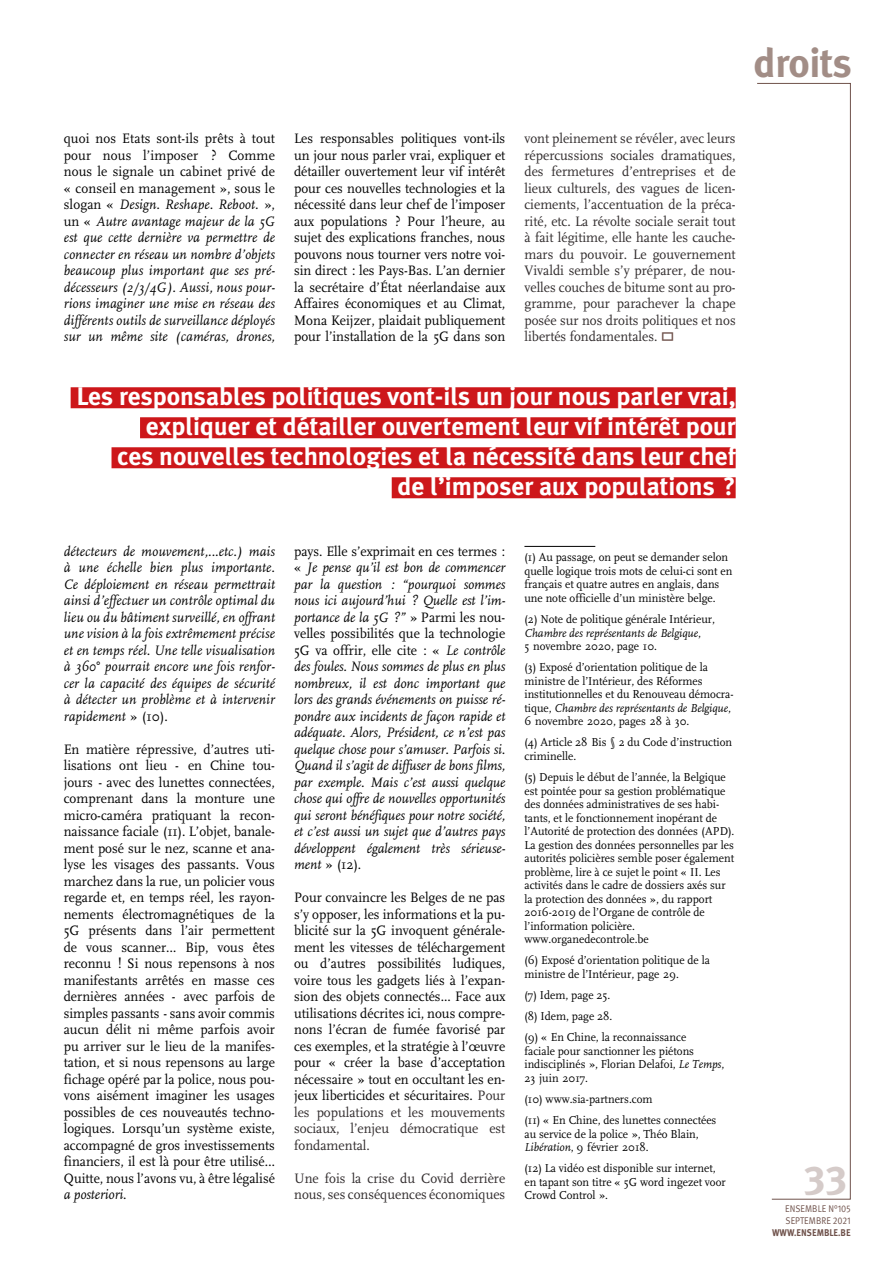
<style>
.page{position:relative;width:893px;height:1263px;background:#fff}
.page>*{position:absolute;margin:0;border:0;box-sizing:border-box;transform-origin:0 0}
.t1{font:700 40.5px "Meta Plus";letter-spacing:-.015em;color:#a28d86}
.t2{font:40.5px "Meta Plus Bold Caps";color:#d5cbc9}
.t3{font:700 25.5px/30px "Meta Plus";color:#fff;text-align:right}
.t4{font:14.25px/16.5px "FF Scala";color:#000;text-align:justify;scale:.95 1}
.t5{font:italic 14.25px/16.5px "FF Scala";letter-spacing:.01em;color:#000;text-align:justify;scale:.95 1}
.t6{font:14.25px/16.5px "FF Scala";color:#2f2a2b;scale:.95 1}
.t7{font:12px/13.5px "FF Scala";color:#000;scale:.95 1}
.t8{font:9.75px/12px "Meta Pro";letter-spacing:.01em;color:#6f524b;scale:.9 1}
.t9{font:700 9.75px "Meta Plus";color:#6f524b;scale:.9 1}
.s1{font-style:normal}
.s2{font-style:italic}
.s3{color:#2f2a2b}
</style>
<div class="page">
<svg style="left:757px;top:83px;width:94px;height:1116px"></svg>
<div style="left:71px;top:387px;width:665px;height:21px;background:#cd171a"></div>
<div style="left:140px;top:417px;width:596px;height:21px;background:#cd171a"></div>
<div style="left:112px;top:447px;width:624px;height:21px;background:#cd171a"></div>
<div style="left:392px;top:477px;width:344px;height:21px;background:#cd171a"></div>
<hr style="left:524px;top:546px;width:71px;height:1px;background:#000">
<h1 class="t1" style="left:754px;top:39px;width:100px">droits</h1>
<p class="t5" style="left:64px;top:131px;width:224px"><span class="s1">quoi nos Etats sont-ils prêts à tout pour nous l’imposer ? Comme nous le signale un cabinet privé de « conseil en management », sous le slogan «</span> Design. Reshape. Reboot. <span class="s1">», un «</span> Autre avantage majeur de la 5G est que cette dernière va permettre de connecter en réseau un nombre d’objets beaucoup plus important que ses pré&shy;décesseurs (2/3/4G). Aussi, nous pour&shy;rions imaginer une mise en réseau des différents outils de surveillance déployés sur un même site (caméras, drones,</p>
<p class="t4" style="left:294px;top:131px;width:224px">Les responsables politiques vont-ils un jour nous parler vrai, expliquer et détailler ouvertement leur vif intérêt pour ces nouvelles technologies et la nécessité dans leur chef de l’imposer aux populations ? Pour l’heure, au sujet des explications franches, nous pouvons nous tourner vers notre voi&shy;sin direct : les Pays-Bas. L’an dernier la secrétaire d’État néerlandaise aux Affaires économiques et au Climat, Mona Keijzer, plaidait publiquement pour l’installation de la 5G dans son</p>
<p class="t6" style="left:524px;top:131px;width:224px;text-align:justify">vont pleinement se révéler, avec leurs répercussions sociales dramatiques, des fermetures d’entreprises et de lieux culturels, des vagues de licen&shy;ciements, l’accentuation de la préca&shy;rité, etc. La révolte sociale serait tout à fait légitime, elle hante les cauche&shy;mars du pouvoir. Le gouvernement Vivaldi semble s’y préparer, de nou&shy;velles couches de bitume sont au pro&shy;gramme, pour parachever la chape posée sur nos droits politiques et nos libertés fondamentales.</p>
<h2 class="t3" style="left:76px;top:381px;width:661px">Les responsables politiques vont-ils un jour nous parler vrai, expliquer et détailler ouvertement leur vif intérêt pour<br>ces nouvelles technologies et la nécessité dans leur chef<br>de l’imposer aux populations ?</h2>
<p class="t5" style="left:64px;top:543px;width:224px">détecteurs de mouvement,...etc.) mais à une échelle bien plus importante.<br>Ce déploiement en réseau permettrait ainsi d’effectuer un contrôle optimal du lieu ou du bâtiment surveillé, en offrant une vision à la fois extrêmement précise et en temps réel. Une telle visualisation à 360° pourrait encore une fois renfor&shy;cer la capacité des équipes de sécurité à détecter un problème et à intervenir rapidement <span class="s1">» (10).</span></p>
<p class="t4" style="left:64px;top:741px;width:224px">En matière répressive, d’autres uti&shy;lisations ont lieu - en Chine tou&shy;jours - avec des lunettes connectées, comprenant dans la monture une micro-caméra pratiquant la recon&shy;naissance faciale (11). L’objet, banale&shy;ment posé sur le nez, scanne et ana&shy;lyse les visages des passants. Vous marchez dans la rue, un policier vous regarde et, en temps réel, les rayon&shy;nements électromagnétiques de la 5G présents dans l’air permettent de vous scanner… Bip, vous êtes reconnu ! Si nous repensons à nos manifestants arrêtés en masse ces dernières années - avec parfois de simples passants - sans avoir commis aucun délit ni même parfois avoir pu arriver sur le lieu de la manifes&shy;tation, et si nous repensons au large fichage opéré par la police, nous pou&shy;vons aisément imaginer les usages possibles de ces nouveautés techno&shy;logiques. Lorsqu’un système existe, accompagné de gros investissements financiers, il est là pour être utilisé… Quitte, nous l’avons vu, à être légalisé <span class="s2">a posteriori</span>.</p>
<p class="t5" style="left:294px;top:543px;width:224px"><span class="s1">pays. Elle s’exprimait en ces termes : «</span> Je pense qu’il est bon de commencer par la question : “pourquoi sommes nous ici aujourd’hui ? Quelle est l’im&shy;portance de la 5G ?” <span class="s1">» Parmi les nou&shy;velles possibilités que la technologie 5G va offrir, elle cite : «</span> Le contrôle des foules. Nous sommes de plus en plus nombreux, il est donc important que lors des grands événements on puisse ré&shy;pondre aux incidents de façon rapide et adéquate. Alors, Président, ce n’est pas quelque chose pour s’amuser. Parfois si.<br>Quand il s’agit de diffuser de bons films, par exemple. Mais c’est aussi quelque chose qui offre de nouvelles opportunités qui seront bénéfiques pour notre société, et c’est aussi un sujet que d’autres pays développent également très sérieuse&shy;ment <span class="s1">» (12).</span></p>
<p class="t4" style="left:294px;top:890px;width:224px">Pour convaincre les Belges de ne pas s’y opposer, les informations et la pu&shy;blicité sur la 5G invoquent générale&shy;ment les vitesses de téléchargement ou d’autres possibilités ludiques, voire tous les gadgets liés à l’expan&shy;sion des objets connectés... Face aux utilisations décrites ici, nous compre&shy;nons l’écran de fumée favorisé par ces exemples, et la stratégie à l’œuvre pour « créer la base d’acceptation nécessaire » tout en occultant les en&shy;jeux liberticides et sécuritaires. <span class="s3">Pour les populations et les mouvements sociaux, l’enjeu démocratique est fondamental.</span></p>
<p class="t6" style="left:294px;top:1170px;width:224px">Une fois la crise du Covid derrière nous, ses conséquences économiques</p>
<p class="t7" style="left:524px;top:551px;width:220px">(1) Au passage, on peut se demander selon quelle logique trois mots de celui-ci sont en français et quatre autres en anglais, dans une note officielle d’un ministère belge.</p>
<p class="t7" style="left:524px;top:613px;width:202px">(2) Note de politique générale Intérieur,<br><span class="s2">Chambre des représentants de Belgique</span>,<br>5 novembre 2020, page 10.</p>
<p class="t7" style="left:524px;top:661px;width:222px">(3) Exposé d’orientation politique de la ministre de l’Intérieur, des Réformes institutionnelles et du Renouveau démocra&shy;tique, <span class="s2">Chambre des représentants de Belgique</span>, 6 novembre 2020, pages 28 à 30.</p>
<p class="t7" style="left:524px;top:736px;width:220px">(4) Article 28 Bis § 2 du Code d’instruction criminelle.</p>
<p class="t7" style="left:524px;top:771px;width:223px">(5) Depuis le début de l’année, la Belgique est pointée pour sa gestion problématique des données administratives de ses habi&shy;tants, et le fonctionnement inopérant de l’Autorité de protection des données (APD).<br>La gestion des données personnelles par les autorités policières semble poser également problème, lire à ce sujet le point « II. Les activités dans le cadre de dossiers axés sur la protection des données », du rapport 2016-2019 de l’Organe de contrôle de l’information policière. www.organedecontrole.be</p>
<p class="t7" style="left:524px;top:954px;width:197px">(6) Exposé d’orientation politique de la ministre de l’Intérieur, page 29.</p>
<p class="t7" style="left:524px;top:985px;width:172px;line-height:21.1px">(7) Idem, page 25.<br>(8) Idem, page 28.<br>(9) « En Chine, la reconnaissance</p>
<p class="t7" style="left:524px;top:1044px;width:212px">faciale pour sanctionner les piétons indisciplinés », Florian Delafoi, <span class="s2">Le Temps</span>,<br>23 juin 2017.</p>
<p class="t7" style="left:524px;top:1089px;width:204px;line-height:21.1px">(10) www.sia-partners.com<br>(11) « En Chine, des lunettes connectées</p>
<p class="t7" style="left:524px;top:1127px;width:185px">au service de la police », Théo Blain,<br><span class="s2">Libération</span>, 9 février 2018.</p>
<p class="t7" style="left:524px;top:1162px;width:213px">(12) La vidéo est disponible sur internet, en tapant son titre « 5G word ingezet voor<br>Crowd Control ».</p>
<h1 class="t2" style="left:804px;top:1156px;width:45px">33</h1>
<p class="t8" style="left:785px;top:1203px;width:74px">ENSEMBLE N°105<br>SEPTEMBRE 2021</p>
<p class="t9" style="left:772px;top:1227px;width:89px">www.ensemble.be</p>
</div>
